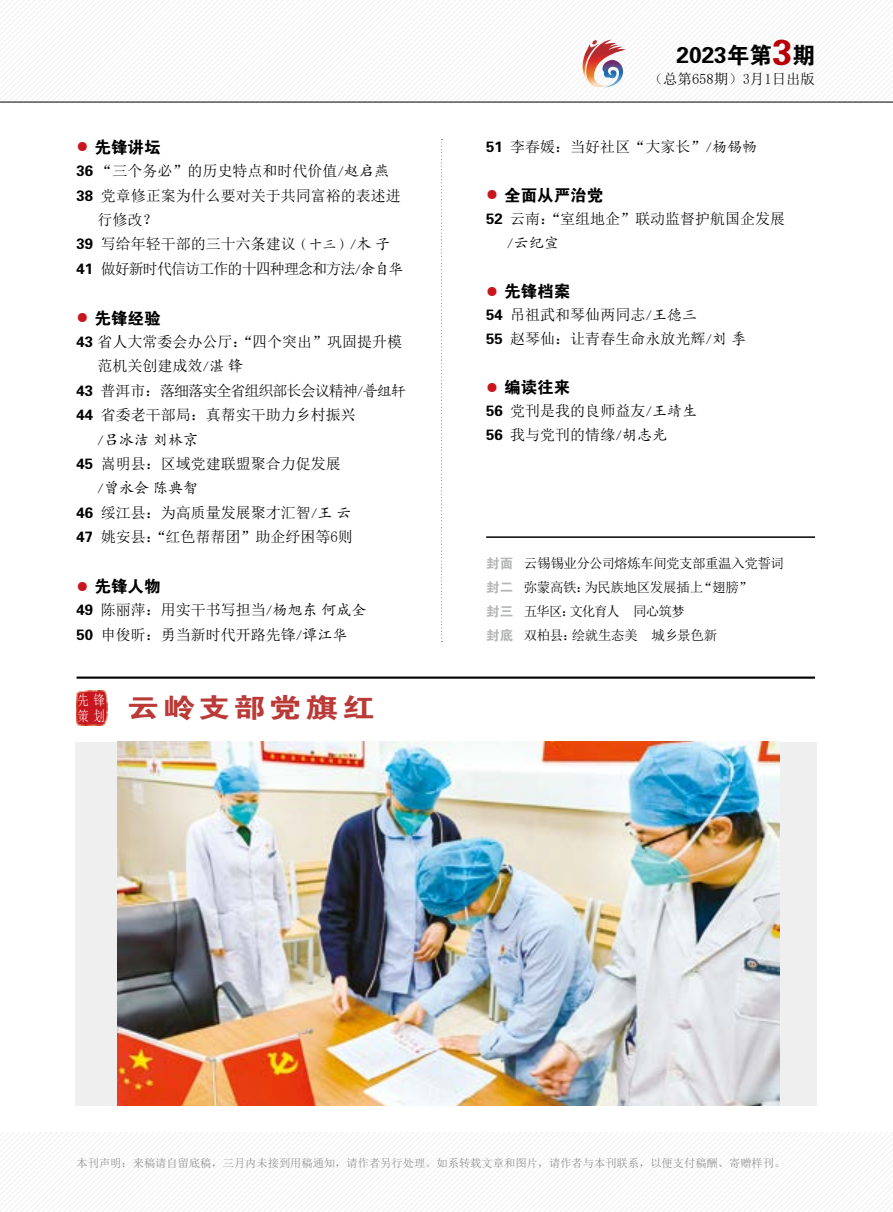
<style>
.page{position:relative;width:893px;height:1212px;background:#fff}
.page>*{position:absolute;margin:0;border:0;box-sizing:border-box;transform-origin:0 0}
.t1{font:27px "FZDHTJW GB1 0";letter-spacing:.11em;color:#b93a37;scale:1.2 1}
.t2{font:22.8px "FZDHTJW GB1 0";color:#000}
.t3{font:16.5px "FZDHTJW GB1 0";color:#000}
.t4{font:15px/24.5px "Sim Sun";color:#000}
.t5{font:15px "Sim Sun";letter-spacing:-.06em;color:#000}
.t6{font:15px "Sim Sun";letter-spacing:-.065em;color:#000}
.t7{font:15px "FZKTK GBK1 0";color:#000}
.t8{font:14.4px "Sim Sun";color:#000}
.t9{font:14.25px/16.5px "Sim Sun";color:#fff;scale:.8 1}
.t10{font:13.5px/24px "Sim Sun";letter-spacing:-.035em;color:#000}
.t11{font:13.5px/24px "FZDHTJW GB1 0";color:#b5b6b6;text-align:justify}
.t12{font:11.25px "Sim Sun";color:#898989}
.s1{font-family:"Sim Sun";font-size:12px;color:#c8161e}
.s2{font-family:"FZDHTJW GB1 0"}
.s3{font-family:"FZKTK GBK1 0"}
.s4{font-family:"FZKTK GBK1 0";font-size:13.5px}
.s5{font-size:36px;color:#b60005}
</style>
<div class="page">
<svg style="left:0;top:0;width:893px;height:4px"></svg>
<svg style="left:0;top:4px;width:893px;height:5px"></svg>
<svg style="left:0;top:9px;width:893px;height:8px"></svg>
<svg style="left:0;top:17px;width:892px;height:3px"></svg>
<svg style="left:0;top:20px;width:893px;height:5px"></svg>
<svg style="left:0;top:25px;width:893px;height:6px"></svg>
<svg style="left:0;top:31px;width:893px;height:5px"></svg>
<svg style="left:0;top:36px;width:893px;height:4px"></svg>
<hr style="left:77px;top:676px;width:738px;height:3px;background:#000">
<svg style="left:441px;top:139px;width:1px;height:503px"></svg>
<svg style="left:0;top:1132px;width:893px;height:80px"></svg>
<svg style="left:0;top:40px;width:893px;height:62px"></svg>
<hr style="left:486px;top:536px;width:329px;height:2px;background:#000">
<hr style="left:0;top:102px;width:893px;height:1px;background:#000">
<div style="left:75px;top:742px;width:742px;height:364px;background:#efefef"></div>
<img style="left:117px;top:742px;width:663px;height:364px">
<img style="left:77px;top:690px;width:30px;height:35px">
<p class="t3" style="left:77px;top:138px;width:86px"><span class="s1">●</span> 先锋讲坛</p>
<p class="t4" style="left:77px;top:159px;width:314px"><span class="s2">36</span> “三个务必”的历史特点和时代价值<span class="s3">/赵启燕</span></p>
<p class="t4" style="left:77px;top:183px;width:326px"><span class="s2">38</span> 党章修正案为什么要对关于共同富裕的表述进</p>
<p class="t4" style="left:97px;top:207px;width:61px">行修改？</p>
<p class="t4" style="left:77px;top:232px;width:316px"><span class="s2">39</span> 写给年轻干部的三十六条建议<span class="s4">（十三）</span><span class="s3">/木 子</span></p>
<p class="t5" style="left:77px;top:261px;width:329px"><span class="s2">41</span> 做好新时代信访工作的十四种理念和方法<span class="s3">/余自华</span></p>
<p class="t3" style="left:77px;top:309px;width:86px"><span class="s1">●</span> 先锋经验</p>
<p class="t4" style="left:77px;top:329px;width:327px"><span class="s2">43</span> 省人大常委会办公厅：“四个突出”巩固提升模</p>
<p class="t4" style="left:97px;top:354px;width:147px">范机关创建成效<span class="s3">/湛 锋</span></p>
<p class="t6" style="left:77px;top:383px;width:331px"><span class="s2">43</span> 普洱市：落细落实全省组织部长会议精神<span class="s3">/普组轩</span></p>
<p class="t4" style="left:77px;top:403px;width:281px"><span class="s2">44</span> 省委老干部局：真帮实干助力乡村振兴</p>
<p class="t7" style="left:97px;top:432px;width:102px">/吕冰洁 刘林京</p>
<p class="t4" style="left:77px;top:451px;width:266px"><span class="s2">45</span> 嵩明县：区域党建联盟聚合力促发展</p>
<p class="t7" style="left:97px;top:480px;width:102px">/曾永会 陈典智</p>
<p class="t4" style="left:77px;top:500px;width:278px"><span class="s2">46</span> 绥江县：为高质量发展聚才汇智<span class="s3">/王 云<br></span><span class="s2">47</span> 姚安县：“红色帮帮团”助企纾困等6则</p>
<p class="t3" style="left:77px;top:577px;width:86px"><span class="s1">●</span> 先锋人物</p>
<p class="t4" style="left:77px;top:598px;width:292px"><span class="s2">49</span> 陈丽萍：用实干书写担当<span class="s3">/杨旭东 何成全<br></span><span class="s2">50</span> 申俊昕：勇当新时代开路先锋<span class="s3">/谭江华</span></p>
<p class="t9" style="left:78px;top:691px;width:35px">先 锋策 划</p>
<h1 class="t1" style="left:127px;top:693px;width:208px">云岭支部党旗红</h1>
<h2 class="t2" style="left:676px;top:43px;width:140px">2023年第<span class="s5">3</span>期</h2>
<p class="t8" style="left:649px;top:71px;width:168px">（总第658期）3月1日出版</p>
<p class="t4" style="left:486px;top:134px;width:272px"><span class="s2">51</span> 李春媛：当好社区“大家长”<span class="s3">/杨锡畅</span></p>
<p class="t3" style="left:486px;top:186px;width:118px"><span class="s1">●</span> 全面从严治党</p>
<p class="t4" style="left:486px;top:206px;width:300px"><span class="s2">52</span> 云南：“室组地企”联动监督护航国企发展</p>
<p class="t7" style="left:507px;top:235px;width:53px">/云纪宣</p>
<p class="t3" style="left:486px;top:282px;width:85px"><span class="s1">●</span> 先锋档案</p>
<p class="t4" style="left:486px;top:302px;width:262px;line-height:24px"><span class="s2">54</span> 吊祖武和琴仙两同志<span class="s3">/王德三<br></span><span class="s2">55</span> 赵琴仙：让青春生命永放光辉<span class="s3">/刘 季</span></p>
<p class="t3" style="left:486px;top:378px;width:85px"><span class="s1">●</span> 编读往来</p>
<p class="t4" style="left:486px;top:398px;width:212px;line-height:24px"><span class="s2">56</span> 党刊是我的良师益友<span class="s3">/王靖生<br></span><span class="s2">56</span> 我与党刊的情缘<span class="s3">/胡志光</span></p>
<p class="t11" style="left:486px;top:552px;width:28px">封面封二封三封底</p>
<p class="t10" style="left:524px;top:551px;width:262px">云锡锡业分公司熔炼车间党支部重温入党誓词弥蒙高铁：为民族地区发展插上“翅膀”<br>五华区：文化育人 同心筑梦<br>双柏县：绘就生态美 城乡景色新</p>
<p class="t12" style="left:77px;top:1157px;width:710px">本刊声明：来稿请自留底稿，三月内未接到用稿通知，请作者另行处理。如系转载文章和图片，请作者与本刊联系，以便支付稿酬、寄赠样刊。</p>
</div>
